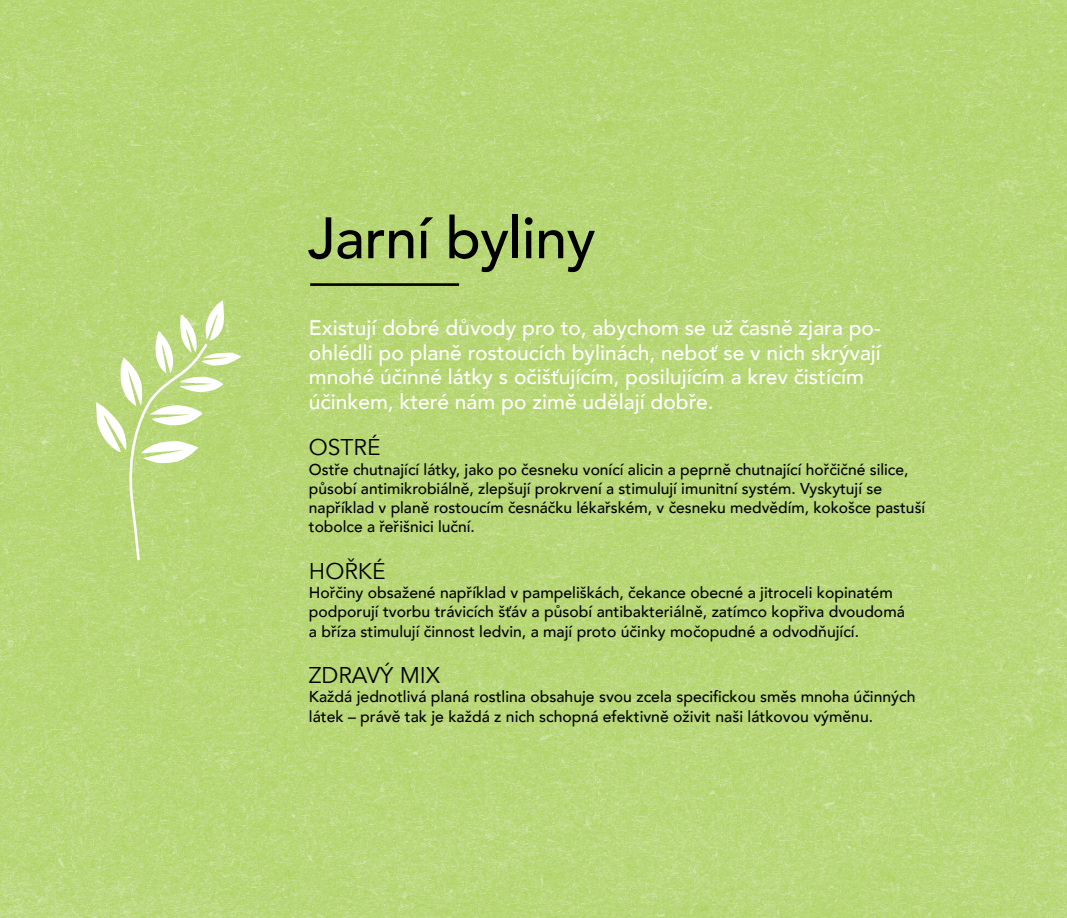
<style>
.page{position:relative;width:1067px;height:918px;background:#fff}
.page>*{position:absolute;margin:0;border:0;box-sizing:border-box;transform-origin:0 0}
.t1{font:500 57.75px "Avenir";letter-spacing:-.01em;color:#000}
.t2{font:22.75px "Avenir";color:#000}
.t3{font:500 21px/24.5px "Avenir";color:#fff}
.t4{font:500 15.75px/19.2px "Avenir";color:#000}
</style>
<div class="page">
<img style="left:0;top:0;width:1067px;height:918px">
<hr style="left:310px;top:283px;width:149px;height:3px;background:#000">
<svg style="left:96px;top:300px;width:145px;height:262px;background:#c2dc8a"></svg>
<h1 class="t1" style="left:308px;top:188px;width:289px">Jarní byliny</h1>
<h3 class="t3" style="left:309px;top:314px;width:573px">Existují dobré důvody pro to, abychom se už časně zjara po&shy;ohlédli po planě rostoucích bylinách, neboť se v nich skrývají mnohé účinné látky s očišťujícím, posilujícím a krev čistícím účinkem, které nám po zimě udělají dobře.</h3>
<h2 class="t2" style="left:309px;top:434px;width:73px">OSTRÉ</h2>
<p class="t4" style="left:309px;top:459px;width:618px">Ostře chutnající látky, jako po česneku vonící alicin a peprně chutnající hořčičné silice, působí antimikrobiálně, zlepšují prokrvení a stimulují imunitní systém. Vyskytují se například v planě rostoucím česnáčku lékařském, v česneku medvědím, kokošce pastuší tobolce a řeřišnici luční.</p>
<h2 class="t2" style="left:309px;top:557px;width:78px">HOŘKÉ</h2>
<p class="t4" style="left:309px;top:582px;width:597px">Hořčiny obsažené například v pampeliškách, čekance obecné a jitroceli kopinatém podporují tvorbu trávicích šťáv a působí antibakteriálně, zatímco kopřiva dvoudomá a bříza stimulují činnost ledvin, a mají proto účinky močopudné a odvodňující.</p>
<h2 class="t2" style="left:309px;top:662px;width:133px">ZDRAVÝ MIX</h2>
<p class="t4" style="left:309px;top:686px;width:608px">Každá jednotlivá planá rostlina obsahuje svou zcela specifickou směs mnoha účinných látek – právě tak je každá z nich schopná efektivně oživit naši látkovou výměnu.</p>
</div>
